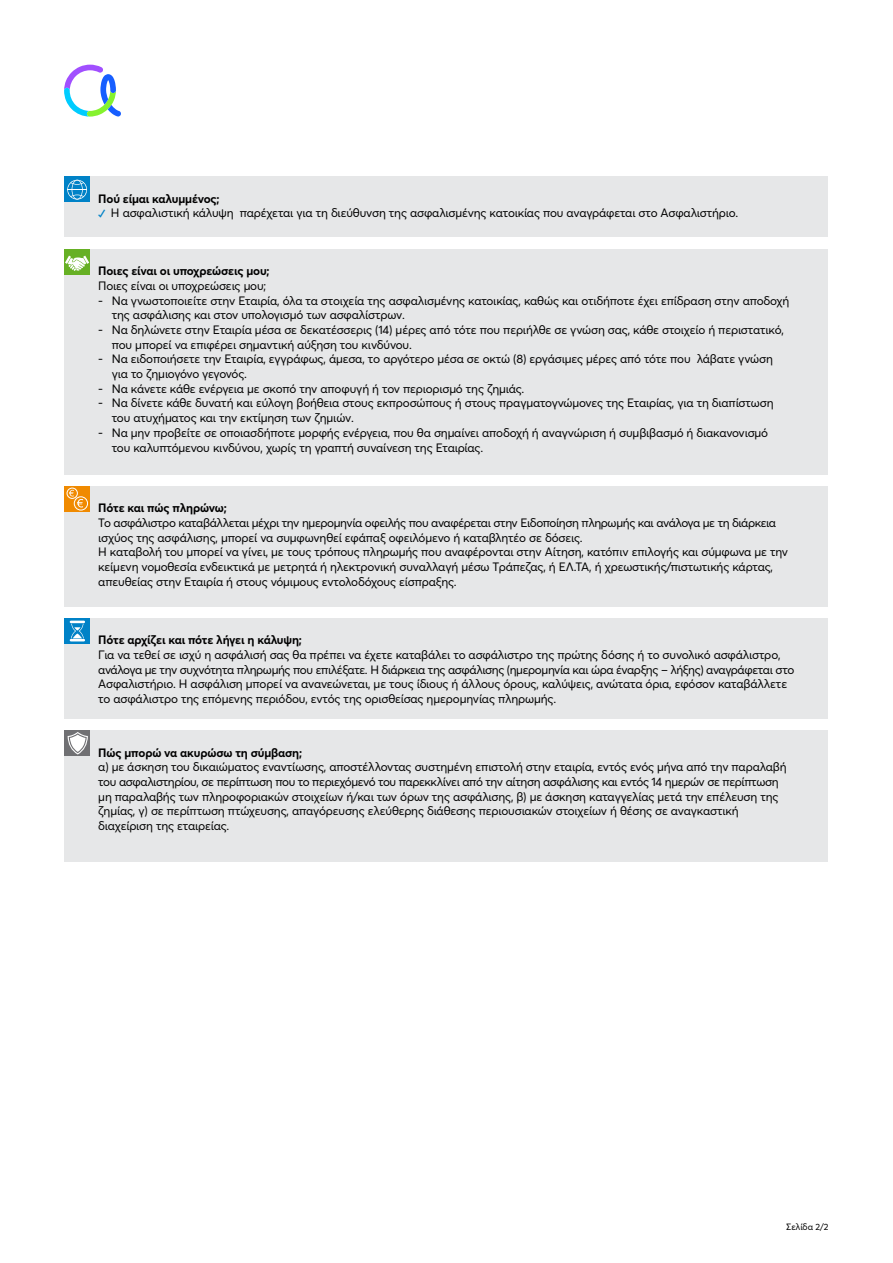
<style>
.page{position:relative;width:893px;height:1263px;background:#fff}
.page>*{position:absolute;margin:0;border:0;box-sizing:border-box;transform-origin:0 0}
.t1{font:12px/14.7px "Anytime Sans";letter-spacing:-.015em;color:#000}
.t2{font:700 12px "Anytime Sans";letter-spacing:-.01em;color:#000}
.t3{font:9px "Anytime Sans";letter-spacing:-.015em;color:#000}
.s1{font-weight:700;color:#0082c7}
</style>
<div class="page">
<div style="left:64px;top:177px;width:764px;height:60px;background:#e6e7e8"></div>
<div style="left:64px;top:249px;width:764px;height:225px;background:#e6e7e8"></div>
<div style="left:64px;top:486px;width:764px;height:120px;background:#e6e7e8"></div>
<div style="left:64px;top:618px;width:764px;height:101px;background:#e6e7e8"></div>
<div style="left:64px;top:730px;width:764px;height:132px;background:#e6e7e8"></div>
<div style="left:64px;top:177px;width:26px;height:25px;background:#0082c7"></div>
<svg style="left:67px;top:180px;width:20px;height:19px"></svg>
<div style="left:64px;top:249px;width:26px;height:26px;background:#66b024"></div>
<svg style="left:65px;top:256px;width:24px;height:15px"></svg>
<div style="left:64px;top:486px;width:26px;height:26px;background:#f08a00"></div>
<svg style="left:66px;top:487px;width:22px;height:24px"></svg>
<div style="left:65px;top:618px;width:25px;height:26px;background:#0082c7"></div>
<svg style="left:70px;top:621px;width:15px;height:20px"></svg>
<div style="left:65px;top:730px;width:25px;height:26px;background:#707073"></div>
<svg style="left:68px;top:732px;width:20px;height:22px"></svg>
<svg style="left:64px;top:65px;width:57px;height:52px"></svg>
<p class="t2" style="left:98px;top:190px;width:123px">Πού είμαι καλυμμένος;</p>
<p class="t1" style="left:98px;top:205px;width:641px"><span class="s1">✓</span> Η ασφαλιστική κάλυψη παρέχεται για τη διεύθυνση της ασφαλισμένης κατοικίας που αναγράφεται στο Ασφαλιστήριο.</p>
<p class="t2" style="left:98px;top:262px;width:173px">Ποιες είναι οι υποχρεώσεις μου;</p>
<p class="t1" style="left:98px;top:278px;width:169px">Ποιες είναι οι υποχρεώσεις μου;</p>
<p class="t1" style="left:112px;top:292px;width:679px;text-indent:-14px">- Να γνωστοποιείτε στην Εταιρία, όλα τα στοιχεία της ασφαλισμένης κατοικίας, καθώς και οτιδήποτε έχει επίδραση στην αποδοχή της ασφάλισης και στον υπολογισμό των ασφαλίστρων.</p>
<p class="t1" style="left:112px;top:322px;width:674px;text-indent:-14px">- Να δηλώνετε στην Εταιρία μέσα σε δεκατέσσερις (14) μέρες από τότε που περιήλθε σε γνώση σας, κάθε στοιχείο ή περιστατικό, που μπορεί να επιφέρει σημαντική αύξηση του κινδύνου.</p>
<p class="t1" style="left:112px;top:351px;width:663px;text-indent:-14px">- Να ειδοποιήσετε την Εταιρία, εγγράφως, άμεσα, τo αργότερο μέσα σε οκτώ (8) εργάσιμες μέρες από τότε που λάβατε γνώση για το ζημιογόνο γεγονός.</p>
<p class="t1" style="left:98px;top:381px;width:428px">- Να κάνετε κάθε ενέργεια με σκοπό την αποφυγή ή τον περιορισμό της ζημιάς.</p>
<p class="t1" style="left:112px;top:395px;width:663px;text-indent:-14px">- Να δίνετε κάθε δυνατή και εύλογη βοήθεια στους εκπροσώπους ή στους πραγματογνώμονες της Εταιρίας, για τη διαπίστωση του ατυχήματος και την εκτίμηση των ζημιών.</p>
<p class="t1" style="left:112px;top:425px;width:658px;text-indent:-14px">- Να μην προβείτε σε οποιασδήποτε μορφής ενέργεια, που θα σημαίνει αποδοχή ή αναγνώριση ή συμβιβασμό ή διακανονισμό του καλυπτόμενου κινδύνου, χωρίς τη γραπτή συναίνεση της Εταιρίας.</p>
<p class="t2" style="left:98px;top:499px;width:130px">Πότε και πώς πληρώνω;</p>
<p class="t1" style="left:98px;top:515px;width:691px">Το ασφάλιστρο καταβάλλεται μέχρι την ημερομηνία οφειλής που αναφέρεται στην Ειδοποίηση πληρωμής και ανάλογα με τη διάρκεια ισχύος της ασφάλισης, μπορεί να συμφωνηθεί εφάπαξ οφειλόμενο ή καταβλητέο σε δόσεις.<br>Η καταβολή του μπορεί να γίνει, με τους τρόπους πληρωμής που αναφέρονται στην Αίτηση, κατόπιν επιλογής και σύμφωνα με την κείμενη νομοθεσία ενδεικτικά με μετρητά ή ηλεκτρονική συναλλαγή μέσω Τράπεζας, ή ΕΛ.ΤΑ, ή χρεωστικής/πιστωτικής κάρτας, απευθείας στην Εταιρία ή στους νόμιμους εντολοδόχους είσπραξης.</p>
<p class="t2" style="left:98px;top:631px;width:205px">Πότε αρχίζει και πότε λήγει η κάλυψη;</p>
<p class="t1" style="left:98px;top:647px;width:698px">Για να τεθεί σε ισχύ η ασφάλισή σας θα πρέπει να έχετε καταβάλει το ασφάλιστρο της πρώτης δόσης ή το συνολικό ασφάλιστρο, ανάλογα με την συχνότητα πληρωμής που επιλέξατε. Η διάρκεια της ασφάλισης (ημερομηνία και ώρα έναρξης – λήξης) αναγράφεται στο Ασφαλιστήριο. Η ασφάλιση μπορεί να ανανεώνεται, με τους ίδιους ή άλλους όρους, καλύψεις, ανώτατα όρια, εφόσον καταβάλλετε το ασφάλιστρο της επόμενης περιόδου, εντός της ορισθείσας ημερομηνίας πληρωμής.</p>
<p class="t2" style="left:98px;top:744px;width:205px">Πώς μπορώ να ακυρώσω τη σύμβαση;</p>
<p class="t1" style="left:98px;top:759px;width:690px">α) με άσκηση του δικαιώματος εναντίωσης, αποστέλλοντας συστημένη επιστολή στην εταιρία, εντός ενός μήνα από την παραλαβή του ασφαλιστηρίου, σε περίπτωση που το περιεχόμενό του παρεκκλίνει από την αίτηση ασφάλισης και εντός 14 ημερών σε περίπτωση μη παραλαβής των πληροφοριακών στοιχείων ή/και των όρων της ασφάλισης, β) με άσκηση καταγγελίας μετά την επέλευση της ζημίας, γ) σε περίπτωση πτώχευσης, απαγόρευσης ελεύθερης διάθεσης περιουσιακών στοιχείων ή θέσης σε αναγκαστική διαχείριση της εταιρείας.</p>
<p class="t3" style="left:786px;top:1221px;width:44px">Σελίδα 2/2</p>
</div>
